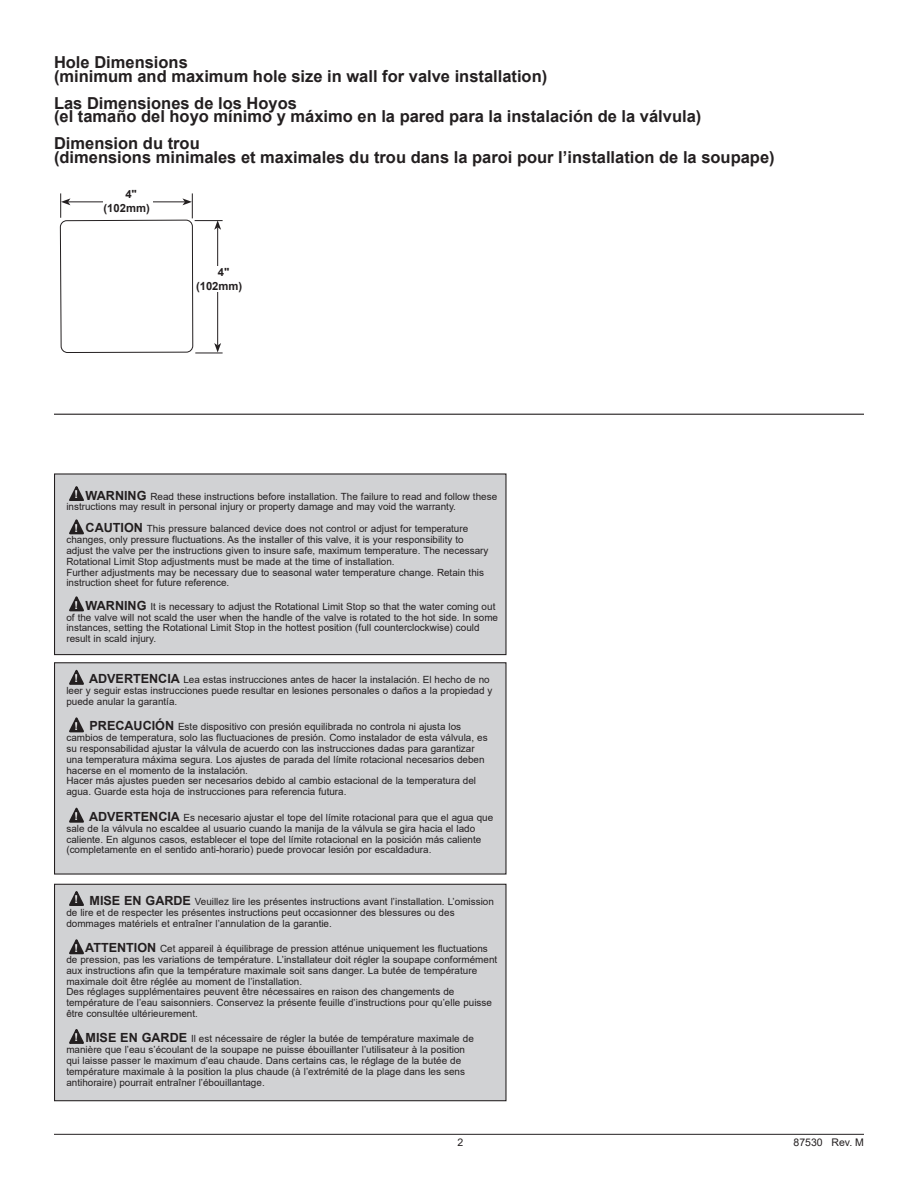
<style>
.page{position:relative;width:918px;height:1188px;background:#fff}
.page>*{position:absolute;margin:0;border:0;box-sizing:border-box;transform-origin:0 0}
.t1{font:700 16.5px/13.5px "Arial";color:#231f20}
.t2{font:700 11.25px/13.5px "Arial";color:#231f20}
.t3{font:700 10.95px "Arial";color:#fff}
.t4{font:10.5px "Arial";color:#231f20}
.t5{font:9.9px/10.8px "Arial";color:#231f20}
.s1{font-weight:700;font-size:12.6px}
</style>
<div class="page">
<hr style="left:54px;top:1134px;width:810px;height:1px;background:#231f20">
<div style="left:54px;top:473px;width:453px;height:182px;background:#d1d2d4;border:1px solid #231f20"></div>
<svg style="left:69px;top:520px;width:15px;height:14px"></svg>
<svg style="left:69px;top:597px;width:15px;height:14px"></svg>
<svg style="left:69px;top:486px;width:15px;height:15px"></svg>
<div style="left:54px;top:662px;width:453px;height:213px;background:#d1d2d4;border:1px solid #231f20"></div>
<svg style="left:69px;top:718px;width:15px;height:14px"></svg>
<svg style="left:69px;top:808px;width:15px;height:14px"></svg>
<div style="left:54px;top:884px;width:453px;height:217px;background:#d1d2d4;border:1px solid #231f20"></div>
<svg style="left:69px;top:939px;width:15px;height:15px"></svg>
<svg style="left:69px;top:1029px;width:15px;height:15px"></svg>
<svg style="left:69px;top:670px;width:15px;height:15px"></svg>
<svg style="left:69px;top:891px;width:15px;height:15px"></svg>
<svg style="left:60px;top:193px;width:163px;height:161px"></svg>
<div style="left:196px;top:267px;width:49px;height:25px;background:#fff"></div>
<div style="left:104px;top:189px;width:49px;height:25px;background:#fff"></div>
<hr style="left:54px;top:414px;width:810px;height:1px;background:#231f20">
<h1 class="t1" style="left:54px;top:56px;width:495px">Hole Dimensions<br>(minimum and maximum hole size in wall for valve installation)</h1>
<h1 class="t1" style="left:54px;top:96px;width:649px">Las Dimensiones de los Hoyos<br>(el tamaño del hoyo mínimo y máximo en la pared para la instalación de la válvula)</h1>
<h1 class="t1" style="left:54px;top:137px;width:722px">Dimension du trou<br>(dimensions minimales et maximales du trou dans la paroi pour l’installation de la soupape)</h1>
<p class="t2" style="left:104px;top:188px;width:48px;text-indent:22px">4" (102mm)</p>
<p class="t2" style="left:196px;top:266px;width:48px;text-indent:22px">4" (102mm)</p>
<p class="t5" style="left:66px;top:491px;width:432px;text-indent:19px"><span class="s1">WARNING</span> Read these instructions before installation. The failure to read and follow these instructions may result in personal injury or property damage and may void the warranty.</p>
<p class="t3" style="left:75px;top:520px;width:5px">!</p>
<p class="t3" style="left:75px;top:487px;width:5px">!</p>
<p class="t5" style="left:66px;top:523px;width:424px;text-indent:19px"><span class="s1">CAUTION</span> This pressure balanced device does not control or adjust for temperature changes, only pressure fluctuations. As the installer of this valve, it is your responsibility to adjust the valve per the instructions given to insure safe, maximum temperature. The necessary Rotational Limit Stop adjustments must be made at the time of installation.<br>Further adjustments may be necessary due to seasonal water temperature change. Retain this instruction sheet for future reference.</p>
<p class="t5" style="left:66px;top:601px;width:433px;text-indent:19px"><span class="s1">WARNING</span> It is necessary to adjust the Rotational Limit Stop so that the water coming out of the valve will not scald the user when the handle of the valve is rotated to the hot side. In some instances, setting the Rotational Limit Stop in the hottest position (full counterclockwise) could result in scald injury.</p>
<p class="t3" style="left:75px;top:597px;width:5px">!</p>
<p class="t5" style="left:66px;top:674px;width:428px;text-indent:23px"><span class="s1">ADVERTENCIA</span> Lea estas instrucciones antes de hacer la instalación. El hecho de no leer y seguir estas instrucciones puede resultar en lesiones personales o daños a la propiedad y puede anular la garantía.</p>
<p class="t3" style="left:75px;top:671px;width:5px">!</p>
<p class="t5" style="left:66px;top:721px;width:423px;text-indent:23px"><span class="s1">PRECAUCIÓN</span> Este dispositivo con presión equilibrada no controla ni ajusta los cambios de temperatura, solo las fluctuaciones de presión. Como instalador de esta válvula, es su responsabilidad ajustar la válvula de acuerdo con las instrucciones dadas para garantizar una temperatura máxima segura. Los ajustes de parada del límite rotacional necesarios deben hacerse en el momento de la instalación.<br>Hacer más ajustes pueden ser necesarios debido al cambio estacional de la temperatura del agua. Guarde esta hoja de instrucciones para referencia futura.</p>
<p class="t5" style="left:66px;top:812px;width:428px;text-indent:23px"><span class="s1">ADVERTENCIA</span> Es necesario ajustar el tope del límite rotacional para que el agua que sale de la válvula no escaldee al usuario cuando la manija de la válvula se gira hacia el lado caliente. En algunos casos, establecer el tope del límite rotacional en la posición más caliente (completamente en el sentido anti-horario) puede provocar lesión por escaldadura.</p>
<p class="t3" style="left:75px;top:718px;width:5px">!</p>
<p class="t3" style="left:75px;top:808px;width:5px">!</p>
<p class="t3" style="left:75px;top:892px;width:5px">!</p>
<p class="t5" style="left:66px;top:897px;width:429px;text-indent:23px"><span class="s1">MISE EN GARDE</span> Veuillez lire les présentes instructions avant l’installation. L’omission de lire et de respecter les présentes instructions peut occasionner des blessures ou des dommages matériels et entraîner l’annulation de la garantie.</p>
<p class="t5" style="left:66px;top:943px;width:432px;text-indent:19px"><span class="s1">ATTENTION</span> Cet appareil à équilibrage de pression atténue uniquement les fluctuations de pression, pas les variations de température. L’installateur doit régler la soupape conformément aux instructions afin que la température maximale soit sans danger. La butée de température maximale doit être réglée au moment de l’installation.<br>Des réglages supplémentaires peuvent être nécessaires en raison des changements de température de l’eau saisonniers. Conservez la présente feuille d’instructions pour qu’elle puisse être consultée ultérieurement.</p>
<p class="t5" style="left:66px;top:1033px;width:409px;text-indent:19px"><span class="s1">MISE EN GARDE</span> Il est nécessaire de régler la butée de température maximale de manière que l’eau s’écoulant de la soupape ne puisse ébouillanter l’utilisateur à la position qui laisse passer le maximum d’eau chaude. Dans certains cas, le réglage de la butée de température maximale à la position la plus chaude (à l’extrémité de la plage dans les sens antihoraire) pourrait entraîner l’ébouillantage.</p>
<p class="t3" style="left:75px;top:940px;width:5px">!</p>
<p class="t3" style="left:75px;top:1030px;width:5px">!</p>
<p class="t4" style="left:458px;top:1135px;width:7px">2</p>
<p class="t4" style="left:794px;top:1135px;width:72px">87530 Rev. M</p>
</div>
